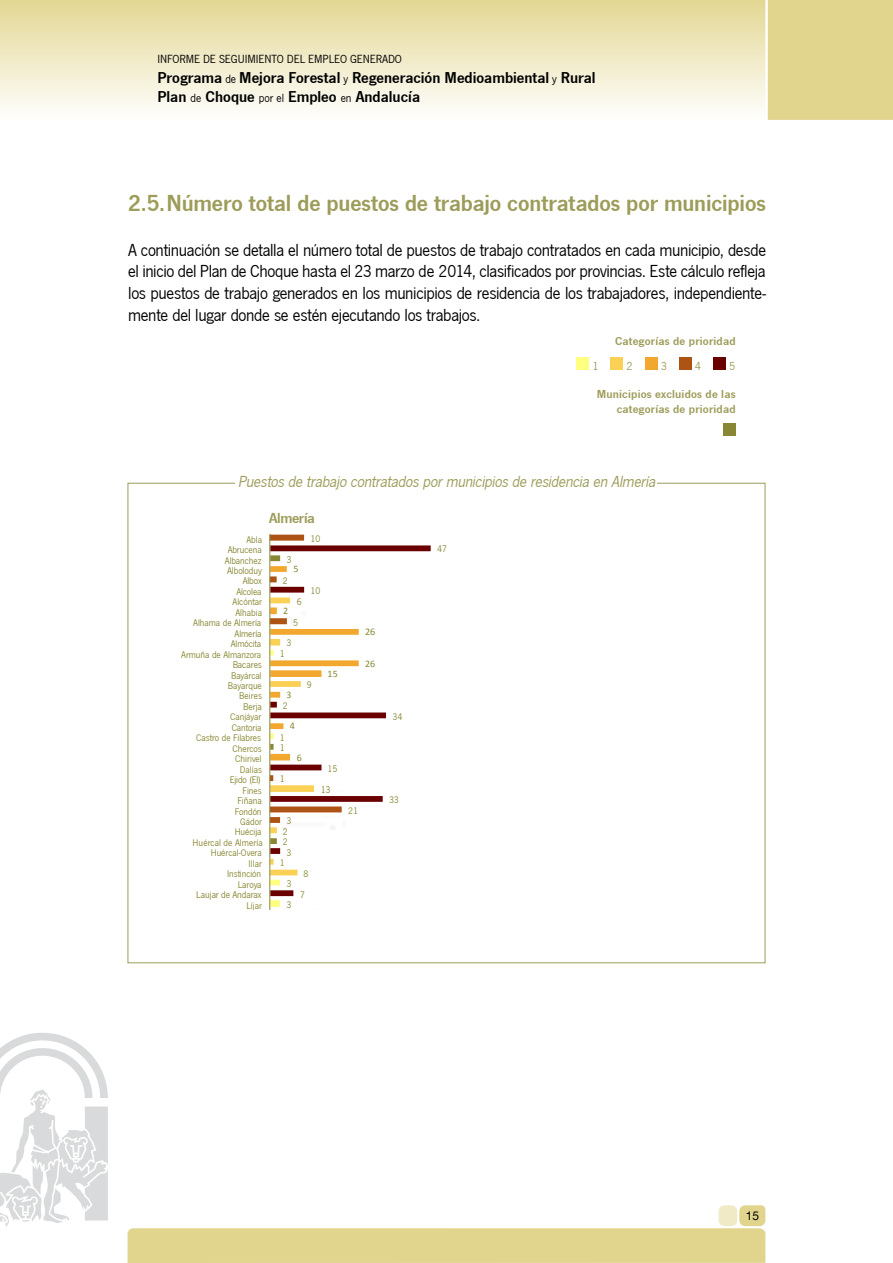
<style>
.page{position:relative;width:893px;height:1263px;background:#fff}
.page>*{position:absolute;margin:0;border:0;box-sizing:border-box;transform-origin:0 0}
.t1{font:24px "News Got T Dem";letter-spacing:-.005em;color:#9d9c5a}
.t2{font:18px/21.6px "News Got T";letter-spacing:-.015em;color:#000;text-align:justify}
.t3{font:italic 16.5px "News Got T";color:#9d9c5a}
.t4{font:16.35px/19.5px "News Got T Dem";color:#000}
.t5{font:15px "News Got T Dem";letter-spacing:-.025em;color:#9d9c5a;scale:1.04 1}
.t6{font:12.15px "News Got T";color:#000}
.t7{font:12px/14.4px "News Got T Dem";letter-spacing:.015em;color:#9d9c5a;text-align:right;scale:1.04 1}
.t8{font:12px "News Got T";color:#9d9c5a;scale:1.04 1}
.t9{font:12px "Helvetica Neue";color:#000}
.t10{font:10.05px "News Got T";letter-spacing:-.01em;color:#888734}
.t11{font:10.05px "Calibri";color:#888734}
.t12{font:9.9px "News Got T";letter-spacing:-.005em;color:#888734}
.t13{font:9.9px "Calibri";color:#888734}
.s1{font-family:"News Got T";font-size:12.15px}
</style>
<div class="page">
<div style="left:719px;top:1205px;width:18px;height:21px;background:#f0eac6;border-radius:6px"></div>
<div style="left:739px;top:1205px;width:26px;height:21px;background:#e1d48d;border-radius:6px"></div>
<div style="left:128px;top:1228px;width:637px;height:35px;background:#e1d48d"></div>
<svg style="left:0;top:1033px;width:108px;height:194px"></svg>
<div style="left:768px;top:0;width:125px;height:120px;background:#e1d48d"></div>
<svg style="left:0;top:0;width:765px;height:109px"></svg>
<div style="left:723px;top:423px;width:13px;height:13px;background:#888734"></div>
<div style="left:576px;top:357px;width:13px;height:13px;background:#ffff80"></div>
<div style="left:645px;top:357px;width:12px;height:13px;background:#f2a82f"></div>
<div style="left:713px;top:357px;width:13px;height:13px;background:#6a0000"></div>
<div style="left:610px;top:357px;width:13px;height:13px;background:#fad155"></div>
<div style="left:679px;top:357px;width:13px;height:13px;background:#ad5314"></div>
<hr style="left:157px;top:1262px;width:113px;height:1px;background:#888734">
<hr style="left:157px;top:1232px;width:113px;height:1px;background:#888734">
<svg style="left:269px;top:534px;width:162px;height:375px"></svg>
<p class="t6" style="left:157px;top:51px;width:246px">INFORME DE SEGUIMIENTO DEL EMPLEO GENERADO</p>
<p class="t4" style="left:157px;top:67px;width:440px">Programa <span class="s1">de</span> Mejora Forestal <span class="s1">y</span> Regeneración Medioambiental <span class="s1">y</span> Rural<br>Plan <span class="s1">de</span> Choque <span class="s1">por el</span> Empleo <span class="s1">en</span> Andalucía</p>
<h1 class="t1" style="left:128px;top:187px;width:639px">2.5.Número total de puestos de trabajo contratados por municipios</h1>
<p class="t2" style="left:128px;top:238px;width:639px">A continuación se detalla el número total de puestos de trabajo contratados en cada municipio, desde el inicio del Plan de Choque hasta el 23 marzo de 2014, clasificados por provincias. Este cálculo refleja los puestos de trabajo generados en los municipios de residencia de los trabajadores, independiente&shy;mente del lugar donde se estén ejecutando los trabajos.</p>
<p class="t7" style="left:615px;top:334px;width:117px">Categorías de prioridad</p>
<p class="t8" style="left:592px;top:357px;width:7px">1</p>
<p class="t8" style="left:627px;top:357px;width:7px">2</p>
<p class="t8" style="left:661px;top:357px;width:7px">3</p>
<p class="t8" style="left:695px;top:357px;width:7px">4</p>
<p class="t8" style="left:729px;top:357px;width:7px">5</p>
<p class="t7" style="left:597px;top:386px;width:135px">Municipios excluidos de las categorías de prioridad</p>
<p class="t3" style="left:238px;top:471px;width:423px">Puestosdetrabajocontratadospormunicipiosderesidenciaen Almería</p>
<p class="t5" style="left:269px;top:508px;width:45px">Almería</p>
<p class="t12" style="left:246px;top:533px;width:17px">Abla</p>
<p class="t12" style="left:310px;top:532px;width:11px">10</p>
<p class="t12" style="left:228px;top:543px;width:36px">Abrucena</p>
<p class="t12" style="left:437px;top:542px;width:11px">47</p>
<p class="t12" style="left:225px;top:553px;width:38px">Albanchez</p>
<p class="t10" style="left:286px;top:553px;width:6px">3</p>
<p class="t10" style="left:227px;top:564px;width:36px">Alboloduy</p>
<p class="t12" style="left:243px;top:574px;width:20px">Albox</p>
<p class="t13" style="left:293px;top:563px;width:7px">5</p>
<p class="t12" style="left:283px;top:574px;width:6px">2</p>
<p class="t12" style="left:236px;top:585px;width:27px">Alcolea</p>
<p class="t12" style="left:310px;top:584px;width:11px">10</p>
<p class="t12" style="left:233px;top:595px;width:31px">Alcóntar</p>
<p class="t12" style="left:297px;top:595px;width:6px">6</p>
<p class="t12" style="left:235px;top:606px;width:28px">Alhabia</p>
<p class="t13" style="left:283px;top:605px;width:7px">2</p>
<p class="t12" style="left:193px;top:616px;width:69px">Alhama de Almería</p>
<p class="t12" style="left:293px;top:616px;width:6px">5</p>
<p class="t12" style="left:235px;top:627px;width:29px">Almería</p>
<p class="t11" style="left:365px;top:626px;width:12px">26</p>
<p class="t12" style="left:231px;top:637px;width:32px">Almócita</p>
<p class="t12" style="left:286px;top:636px;width:6px">3</p>
<p class="t12" style="left:181px;top:648px;width:82px">Armuña de Almanzora</p>
<p class="t10" style="left:280px;top:647px;width:6px">1</p>
<p class="t10" style="left:233px;top:658px;width:31px">Bacares</p>
<p class="t13" style="left:365px;top:657px;width:11px">26</p>
<p class="t12" style="left:231px;top:669px;width:32px">Bayárcal</p>
<p class="t12" style="left:228px;top:679px;width:35px">Bayarque</p>
<p class="t12" style="left:239px;top:689px;width:24px">Beires</p>
<p class="t13" style="left:286px;top:688px;width:7px">3</p>
<p class="t12" style="left:307px;top:678px;width:6px">9</p>
<p class="t13" style="left:328px;top:667px;width:12px">15</p>
<p class="t10" style="left:243px;top:700px;width:20px">Berja</p>
<p class="t12" style="left:230px;top:710px;width:33px">Canjáyar</p>
<p class="t12" style="left:232px;top:721px;width:31px">Cantoria</p>
<p class="t12" style="left:283px;top:699px;width:6px">2</p>
<p class="t11" style="left:290px;top:720px;width:7px">4</p>
<p class="t12" style="left:393px;top:710px;width:11px">34</p>
<p class="t12" style="left:196px;top:731px;width:66px">Castro de Filabres</p>
<p class="t12" style="left:280px;top:731px;width:6px">1</p>
<p class="t12" style="left:232px;top:742px;width:31px">Chercos</p>
<p class="t10" style="left:280px;top:741px;width:6px">1</p>
<p class="t12" style="left:235px;top:752px;width:28px">Chirivel</p>
<p class="t13" style="left:297px;top:751px;width:7px">6</p>
<p class="t12" style="left:240px;top:763px;width:24px">Dalías</p>
<p class="t12" style="left:328px;top:762px;width:11px">15</p>
<p class="t12" style="left:230px;top:773px;width:33px">Ejido (El)</p>
<p class="t12" style="left:243px;top:784px;width:21px">Fines</p>
<p class="t12" style="left:280px;top:772px;width:6px">1</p>
<p class="t10" style="left:321px;top:783px;width:11px">13</p>
<p class="t10" style="left:237px;top:794px;width:26px">Fiñana</p>
<p class="t12" style="left:389px;top:793px;width:11px">33</p>
<p class="t12" style="left:235px;top:805px;width:28px">Fondón</p>
<p class="t12" style="left:348px;top:804px;width:11px">21</p>
<p class="t12" style="left:240px;top:815px;width:23px">Gádor</p>
<p class="t12" style="left:286px;top:814px;width:6px">3</p>
<p class="t12" style="left:235px;top:825px;width:28px">Huécija</p>
<p class="t12" style="left:192px;top:836px;width:72px">Huércal de Almería</p>
<p class="t12" style="left:283px;top:825px;width:6px">2</p>
<p class="t12" style="left:283px;top:835px;width:6px">2</p>
<p class="t12" style="left:211px;top:846px;width:53px">Huércal-Overa</p>
<p class="t12" style="left:286px;top:846px;width:6px">3</p>
<p class="t12" style="left:249px;top:857px;width:15px">Illar</p>
<p class="t12" style="left:280px;top:856px;width:6px">1</p>
<p class="t12" style="left:227px;top:867px;width:36px">Instinción</p>
<p class="t12" style="left:303px;top:867px;width:6px">8</p>
<p class="t12" style="left:238px;top:878px;width:25px">Laroya</p>
<p class="t10" style="left:196px;top:888px;width:67px">Laujar de Andarax</p>
<p class="t12" style="left:246px;top:899px;width:17px">Líjar</p>
<p class="t10" style="left:286px;top:877px;width:6px">3</p>
<p class="t12" style="left:286px;top:898px;width:6px">3</p>
<p class="t12" style="left:300px;top:888px;width:6px">7</p>
<p class="t9" style="left:746px;top:1208px;width:15px">15</p>
</div>
